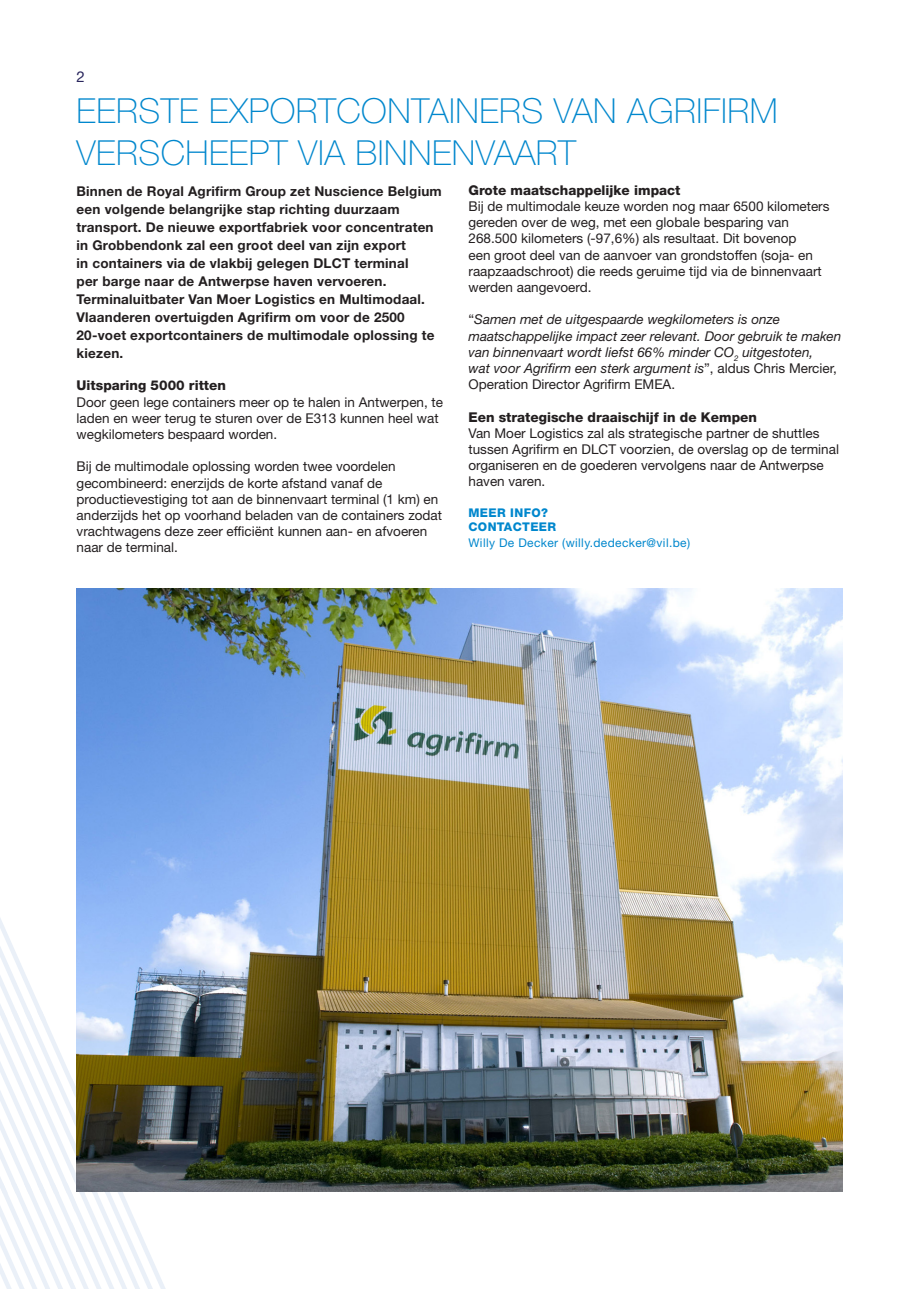
<style>
.page{position:relative;width:919px;height:1289px;background:#fff}
.page>*{position:absolute;margin:0;border:0;box-sizing:border-box;transform-origin:0 0}
.T1_header{font:100 34.5px/41.4px "Helvetica Neue LT Std";letter-spacing:.015em;color:#0087cd}
.t1{font:15px "Helvetica Neue LT Std";color:#29265d}
.body{font:13.5px/16.2px "Helvetica Neue LT Std";color:#231f20}
.Inleiding{font:700 13.5px/18px "Helvetica Neue LT Std";letter-spacing:.015em;color:#231f20}
.body-2{font:italic 13.5px/16.2px "Helvetica Neue LT Std";color:#231f20}
.body-3{font:800 13.5px "Helvetica Neue LT Std";color:#231f20}
.body-4{font:12px "Helvetica Neue LT Std";letter-spacing:.03em;color:#0087cd}
.body-5{font:800 12px "Helvetica Neue LT Std";letter-spacing:.03em;color:#0087cd}
.s1{font-style:normal}
</style>
<div class="page">
<svg style="left:0;top:903px;width:348px;height:386px"></svg>
<img style="left:77px;top:588px;width:765px;height:603px">
<p class="t1" style="left:77px;top:68px;width:10px">2</p>
<p class="T1_header" style="left:77px;top:90px;width:702px">EERSTE EXPORTCONTAINERS VAN AGRIFIRM<br>VERSCHEEPT VIA BINNENVAART</p>
<p class="Inleiding" style="left:77px;top:182px;width:367px">Binnen de Royal Agrifirm Group zet Nuscience Belgium een volgende belangrijke stap richting duurzaam transport. De nieuwe exportfabriek voor concentraten in Grobbendonk zal een groot deel van zijn export<br>in containers via de vlakbij gelegen DLCT terminal<br>per barge naar de Antwerpse haven vervoeren.<br>Terminaluitbater Van Moer Logistics en Multimodaal.<br>Vlaanderen overtuigden Agrifirm om voor de 2500<br>20-voet exportcontainers de multimodale oplossing te kiezen.</p>
<p class="body-3" style="left:77px;top:377px;width:151px">Uitsparing 5000 ritten</p>
<p class="body" style="left:77px;top:393px;width:368px">Door geen lege containers meer op te halen in Antwerpen, te laden en weer terug te sturen over de E313 kunnen heel wat wegkilometers bespaard worden.</p>
<p class="body" style="left:77px;top:458px;width:367px">Bij de multimodale oplossing worden twee voordelen gecombineerd: enerzijds de korte afstand vanaf de productievestiging tot aan de binnenvaart terminal (1 km) en anderzijds het op voorhand beladen van de containers zodat vrachtwagens deze zeer efficiënt kunnen aan- en afvoeren naar de terminal.</p>
<p class="body-3" style="left:468px;top:182px;width:213px">Grote maatschappelijke impact</p>
<p class="body" style="left:468px;top:198px;width:362px">Bij de multimodale keuze worden nog maar 6500 kilometers gereden over de weg, met een globale besparing van 268.500 kilometers (-97,6%) als resultaat. Dit bovenop<br>een groot deel van de aanvoer van grondstoffen (soja- en raapzaadschroot) die reeds geruime tijd via de binnenvaart werden aangevoerd.</p>
<p class="body-2" style="left:468px;top:311px;width:374px"><span class="s1">“</span>Samen met de uitgespaarde wegkilometers is onze maatschappelijke impact zeer relevant. Door gebruik te maken van binnenvaart wordt liefst 66% minder CO<sub>2</sub> uitgestoten,<br>wat voor Agrifirm een sterk argument is<span class="s1">”, aldus Chris Mercier, Operation Director Agrifirm EMEA.</span></p>
<p class="body-3" style="left:468px;top:409px;width:290px">Een strategische draaischijf in de Kempen</p>
<p class="body" style="left:468px;top:425px;width:372px">Van Moer Logistics zal als strategische partner de shuttles tussen Agrifirm en DLCT voorzien, de overslag op de terminal organiseren en de goederen vervolgens naar de Antwerpse haven varen.</p>
<p class="body-5" style="left:468px;top:505px;width:81px">MEER INFO?</p>
<p class="body-5" style="left:468px;top:520px;width:89px">CONTACTEER</p>
<p class="body-4" style="left:468px;top:536px;width:223px">Willy De Decker (willy.dedecker@vil.be)</p>
</div>
